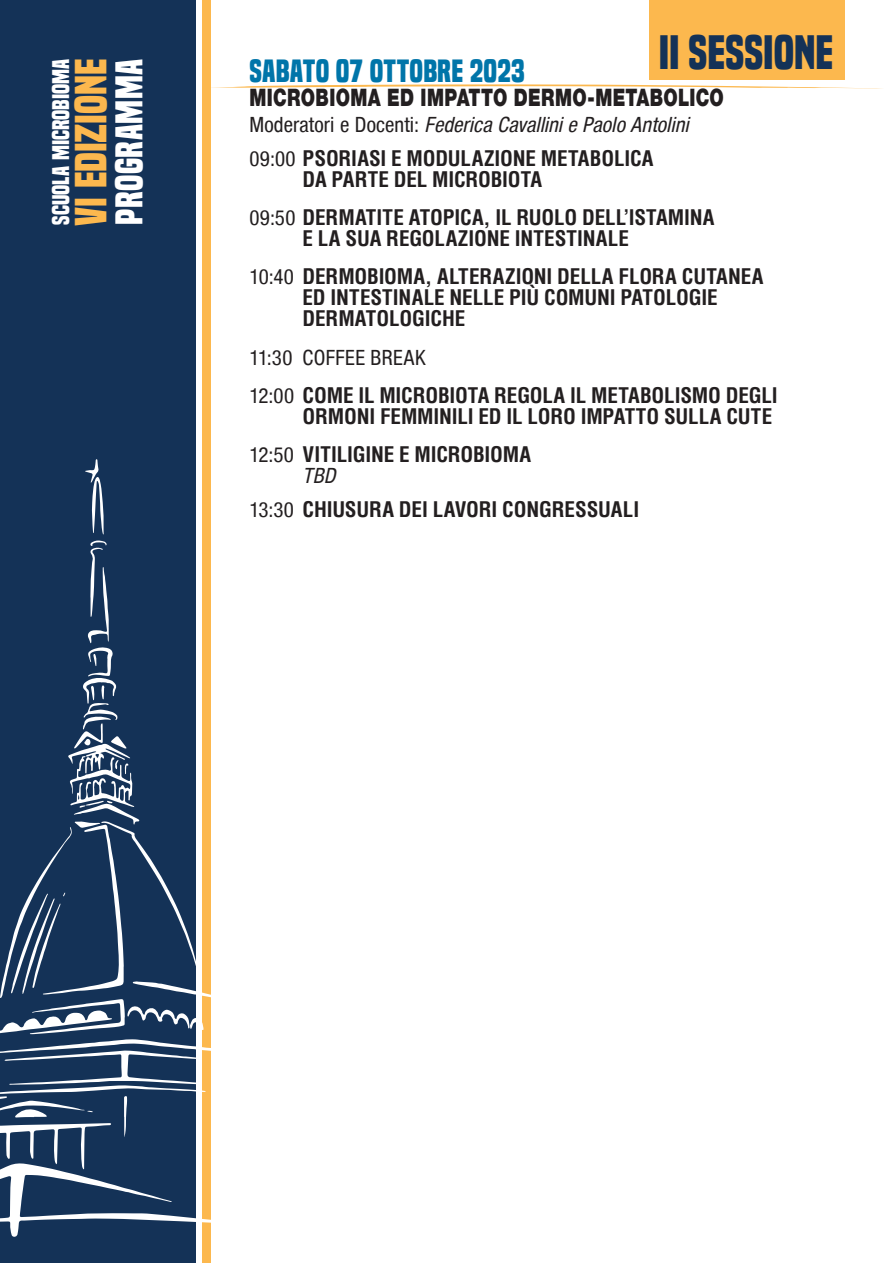
<style>
.page{position:relative;width:893px;height:1263px;background:#fff}
.page>*{position:absolute;margin:0;border:0;box-sizing:border-box;transform-origin:0 0}
.t1{font:700 45px "Built Titling Rg";color:#143257}
.t2{font:700 42px "Built Titling Rg";letter-spacing:-.005em;color:#fcb84e}
.t3{font:700 36px "Built Titling Rg";letter-spacing:.015em;color:#fff}
.t4{font:700 30px "Built Titling Rg";letter-spacing:.005em;color:#0075a9}
.t5{font:900 24px "Helvetica Neue";letter-spacing:.02em;color:#231f20;scale:.75 1}
.t6{font:700 22.5px "Built Titling Rg";color:#fff}
.t7{font:700 condensed 21px/21px "Helvetica";letter-spacing:-.005em;color:#231f20}
.t8{font:italic condensed 21px "Helvetica Neue Condensed";color:#231f20}
.t9{font:condensed 21px "Helvetica Neue Condensed";letter-spacing:.02em;color:#231f20}
.s1{font-style:normal}
.s2{font-family:"Helvetica Neue Condensed";font-weight:400}
.s3{font-family:"Helvetica Neue Condensed";font-weight:400;font-style:italic}
</style>
<div class="page">
<div style="left:0;top:0;width:196px;height:1263px;background:#143257"></div>
<div style="left:202px;top:0;width:8px;height:1263px;background:#fcb84e"></div>
<svg style="left:85px;top:459px;width:19px;height:75px"></svg>
<svg style="left:0;top:540px;width:211px;height:697px"></svg>
<div style="left:649px;top:0;width:196px;height:80px;background:#fcb84e"></div>
<svg style="left:210px;top:84px;width:672px;height:5px"></svg>
<p class="t6" style="left:47px;top:225px;width:167px;rotate:-90deg">SCUOLA MICROBIOMA</p>
<p class="t2" style="left:66px;top:226px;width:169px;rotate:-90deg">VI EDIZIONE</p>
<p class="t3" style="left:108px;top:225px;width:167px;rotate:-90deg">PROGRAMMA</p>
<p class="t1" style="left:659px;top:26px;width:176px">II SESSIONE</p>
<p class="t4" style="left:249px;top:54px;width:277px">SABATO 07 OTTOBRE 2023</p>
<p class="t5" style="left:249px;top:84px;width:634px">MICROBIOMA ED IMPATTO DERMO-METABOLICO</p>
<p class="t8" style="left:249px;top:112px;width:446px"><span class="s1">M o d e r a t o r i e D o c e n t i :</span> Federica Cavallinie Paolo Antolini</p>
<p class="t7" style="left:303px;top:148px;width:353px;text-indent:-53px"><span class="s2">09:00</span> PSORIASI E MODULAZIONE METABOLICA<br>DA PARTE DEL MICROBIOTA</p>
<p class="t7" style="left:303px;top:207px;width:414px;text-indent:-53px"><span class="s2">09:50</span> DERMATITE ATOPICA, IL RUOLO DELL’ISTAMINA<br>E LA SUA REGOLAZIONE INTESTINALE</p>
<p class="t7" style="left:303px;top:266px;width:462px;text-indent:-53px"><span class="s2">10:40</span> DERMOBIOMA, ALTERAZIONI DELLA FLORA CUTANEA<br>ED INTESTINALE NELLE PIÙ COMUNI PATOLOGIE<br>DERMATOLOGICHE</p>
<p class="t9" style="left:249px;top:345px;width:178px">11:30 COFFEE BREAK</p>
<p class="t7" style="left:249px;top:385px;width:530px;text-align:right"><span class="s2">12:00</span> COME IL MICROBIOTA REGOLA IL METABOLISMO DEGLI<br>ORMONI FEMMINILI ED IL LORO IMPATTO SULLA CUTE</p>
<p class="t7" style="left:303px;top:444px;width:230px;text-indent:-53px"><span class="s2">12:50</span> VITILIGINE E MICROBIOMA<br><span class="s3">TBD</span></p>
<p class="t7" style="left:249px;top:499px;width:391px"><span class="s2">13:30</span> CHIUSURA DEI LAVORI CONGRESSUALI</p>
</div>
